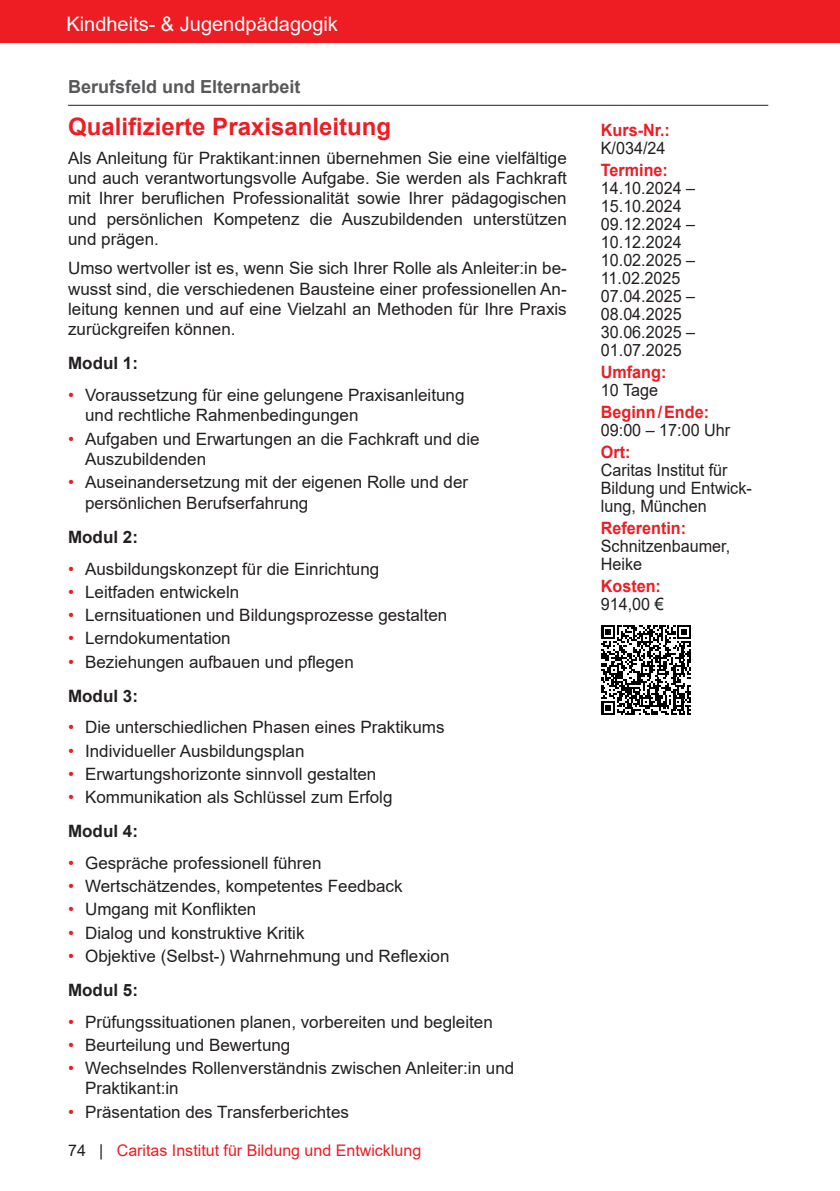
<style>
.page{position:relative;width:840px;height:1191px;background:#fff}
.page>*{position:absolute;margin:0;border:0;box-sizing:border-box;transform-origin:0 0}
.t1{font:700 24px "Arial";color:#ee1d23}
.t2{font:20px "Arial";color:#fff}
.t3{font:700 18px "Arial";color:#57585a}
.t4{font:17px/20.4px "Arial";color:#231f20}
.t5{font:17px/18px "Arial";color:#231f20;scale:.95 1}
.t6{font:700 17px "Arial";color:#ee1d23;scale:.95 1}
.t7{font:700 17px "Arial";color:#231f20}
.t8{font:16px "Arial";color:#ee1d23}
.s1{color:#ee1d23}
.s2{font-weight:700}
.s3{color:#231f20}
</style>
<div class="page">
<div style="left:0;top:0;width:839px;height:43px;background:#ee1d23"></div>
<hr style="left:68px;top:105px;width:699px;height:1px;background:#231f20">
<svg style="left:601px;top:625px;width:90px;height:90px"></svg>
<p class="t2" style="left:66px;top:10px;width:273px">Kindheits- &amp; Jugendpädagogik</p>
<p class="t3" style="left:68px;top:74px;width:234px">Berufsfeld und Elternarbeit</p>
<h1 class="t1" style="left:68px;top:109px;width:324px">Qualifizierte Praxisanleitung</h1>
<p class="t4" style="left:68px;top:147px;width:500px;text-align:justify">Als Anleitung für Praktikant:innen übernehmen Sie eine vielfältige und auch verantwortungsvolle Aufgabe. Sie werden als Fachkraft mit Ihrer beruflichen Professionalität sowie Ihrer pädagogischen und persönlichen Kompetenz die Auszubildenden unterstützen und prägen.</p>
<p class="t4" style="left:68px;top:258px;width:500px;text-align:justify">Umso wertvoller ist es, wenn Sie sich Ihrer Rolle als Anleiter:in be&shy;wusst sind, die verschiedenen Bausteine einer professionellen An&shy;leitung kennen und auf eine Vielzahl an Methoden für Ihre Praxis zurückgreifen können.</p>
<p class="t7" style="left:68px;top:351px;width:71px">Modul 1:</p>
<p class="t4" style="left:85px;top:385px;width:380px;text-indent:-17px"><span class="s1">•</span> Voraussetzung für eine gelungene Praxisanleitung und rechtliche Rahmenbedingungen</p>
<p class="t4" style="left:85px;top:428px;width:396px;text-indent:-17px"><span class="s1">•</span> Aufgaben und Erwartungen an die Fachkraft und die<br>Auszubildenden</p>
<p class="t4" style="left:85px;top:472px;width:384px;text-indent:-17px"><span class="s1">•</span> Auseinandersetzung mit der eigenen Rolle und der persönlichen Berufserfahrung</p>
<p class="t7" style="left:68px;top:525px;width:71px">Modul 2:</p>
<p class="t4" style="left:68px;top:558px;width:312px"><span class="s1">•</span> Ausbildungskonzept für die Einrichtung</p>
<p class="t4" style="left:68px;top:581px;width:173px"><span class="s1">•</span> Leitfaden entwickeln</p>
<p class="t4" style="left:68px;top:605px;width:380px"><span class="s1">•</span> Lernsituationen und Bildungsprozesse gestalten</p>
<p class="t4" style="left:68px;top:628px;width:164px"><span class="s1">•</span> Lerndokumentation</p>
<p class="t4" style="left:68px;top:644px;width:287px;line-height:34px"><span class="s1">•</span> Beziehungen aufbauen und pflegen<br><span class="s2">Modul 3:</span></p>
<p class="t4" style="left:68px;top:717px;width:378px"><span class="s1">•</span> Die unterschiedlichen Phasen eines Praktikums</p>
<p class="t4" style="left:68px;top:740px;width:238px"><span class="s1">•</span> Individueller Ausbildungsplan</p>
<p class="t4" style="left:68px;top:763px;width:310px"><span class="s1">•</span> Erwartungshorizonte sinnvoll gestalten</p>
<p class="t4" style="left:68px;top:780px;width:326px;line-height:34px"><span class="s1">•</span> Kommunikation als Schlüssel zum Erfolg<br><span class="s2">Modul 4:</span></p>
<p class="t4" style="left:68px;top:852px;width:255px"><span class="s1">•</span> Gespräche professionell führen</p>
<p class="t4" style="left:68px;top:875px;width:336px"><span class="s1">•</span> Wertschätzendes, kompetentes Feedback</p>
<p class="t4" style="left:68px;top:899px;width:190px"><span class="s1">•</span> Umgang mit Konflikten</p>
<p class="t4" style="left:68px;top:922px;width:238px"><span class="s1">•</span> Dialog und konstruktive Kritik</p>
<p class="t4" style="left:68px;top:938px;width:383px;line-height:34px"><span class="s1">•</span> Objektive (Selbst-) Wahrnehmung und Reflexion<br><span class="s2">Modul 5:</span></p>
<p class="t4" style="left:68px;top:1011px;width:426px"><span class="s1">•</span> Prüfungssituationen planen, vorbereiten und begleiten</p>
<p class="t4" style="left:68px;top:1034px;width:224px"><span class="s1">•</span> Beurteilung und Bewertung</p>
<p class="t4" style="left:85px;top:1057px;width:430px;text-indent:-17px"><span class="s1">•</span> Wechselndes Rollenverständnis zwischen Anleiter:in und<br>Praktikant:in</p>
<p class="t4" style="left:68px;top:1101px;width:282px"><span class="s1">•</span> Präsentation des Transferberichtes</p>
<p class="t8" style="left:68px;top:1139px;width:354px"><span class="s3">74 |</span> Caritas Institut für Bildung und Entwicklung</p>
<p class="t6" style="left:600px;top:118px;width:74px">Kurs-Nr.:</p>
<p class="t5" style="left:600px;top:139px;width:70px">K/034/24</p>
<p class="t6" style="left:600px;top:158px;width:72px">Termine:</p>
<p class="t5" style="left:600px;top:179px;width:101px">14.10.2024 –<br>15.10.2024<br>09.12.2024 –<br>10.12.2024<br>10.02.2025 –<br>11.02.2025<br>07.04.2025 –<br>08.04.2025<br>30.06.2025 –<br>01.07.2025</p>
<p class="t6" style="left:600px;top:360px;width:70px">Umfang:</p>
<p class="t5" style="left:600px;top:381px;width:62px">10 Tage</p>
<p class="t6" style="left:600px;top:400px;width:115px">Beginn/Ende:</p>
<p class="t5" style="left:600px;top:421px;width:138px">09:00 – 17:00 Uhr</p>
<p class="t6" style="left:600px;top:440px;width:33px">Ort:</p>
<p class="t5" style="left:600px;top:460px;width:160px">Caritas Institut für<br>Bildung und Entwick&shy;lung, München</p>
<p class="t6" style="left:600px;top:516px;width:91px">Referentin:</p>
<p class="t5" style="left:600px;top:536px;width:138px">Schnitzenbaumer,<br>Heike</p>
<p class="t6" style="left:600px;top:574px;width:65px">Kosten:</p>
<p class="t5" style="left:600px;top:594px;width:68px">914,00 €</p>
</div>
